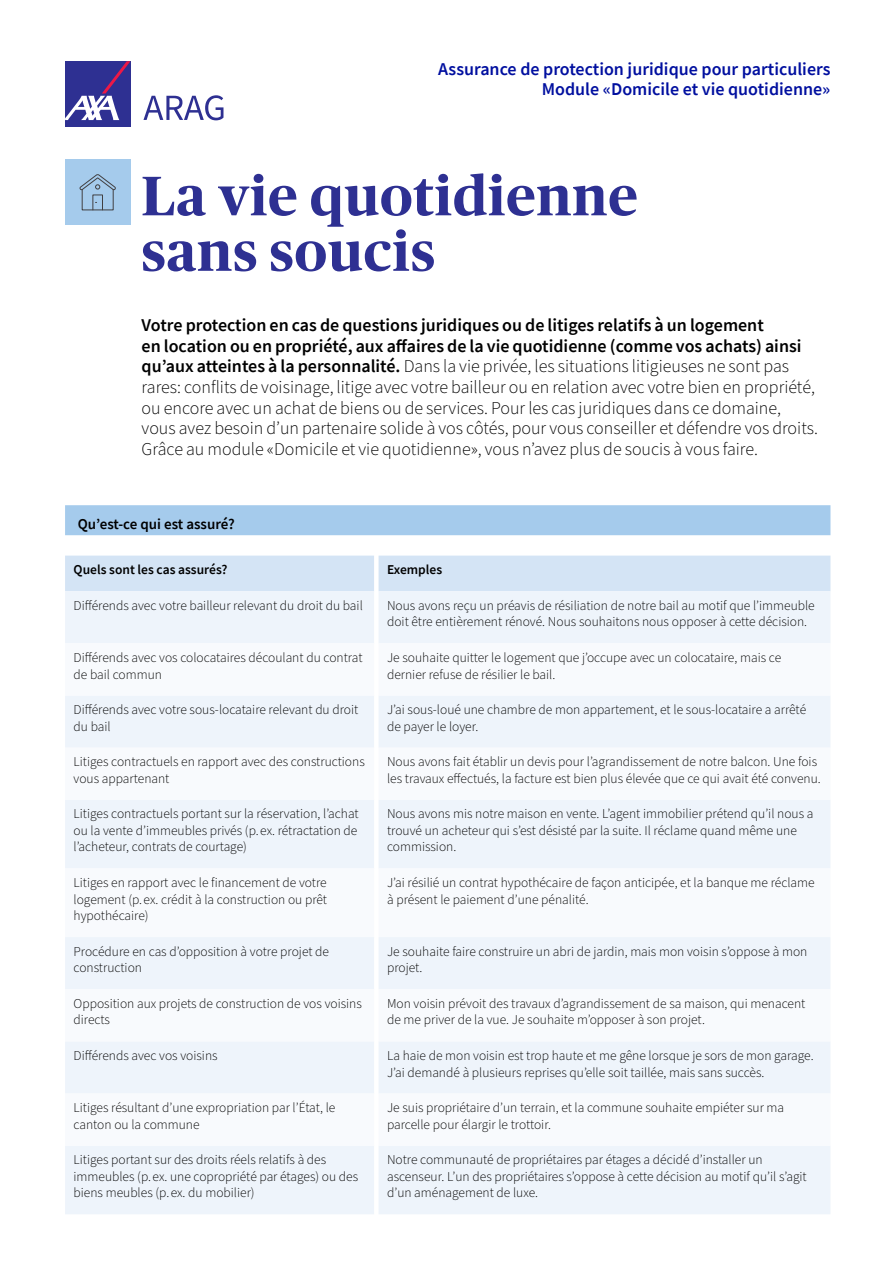
<style>
.page{position:relative;width:893px;height:1263px;background:#fff}
.page>*{position:absolute;margin:0;border:0;box-sizing:border-box;transform-origin:0 0}
.t1{font:700 55.5px/55.5px "Publico Headline";letter-spacing:.02em;color:#2e3092}
.t2{font:300 18px/20.7px "Source Sans Pro";color:#000}
.t3{font:600 18px/20.7px "Source Sans Pro";color:#000f9f;text-align:right}
.t4{font:600 15px "Source Sans Pro";color:#000}
.t5{font:300 13.5px/16.5px "Source Sans Pro";color:#000}
.t6{font:600 13.5px "Source Sans Pro";color:#000}
.s1{font-weight:600}
</style>
<div class="page">
<div style="left:65px;top:505px;width:765px;height:30px;background:#a5cbec"></div>
<div style="left:65px;top:556px;width:765px;height:35px;background:#d4e4f5"></div>
<div style="left:65px;top:591px;width:765px;height:623px;background:#eef4fb"></div>
<svg style="left:65px;top:643px;width:765px;height:503px"></svg>
<div style="left:65px;top:160px;width:65px;height:65px;background:#a5cbec"></div>
<div style="left:82px;top:189px;width:32px;height:21px;border:1px solid #414042"></div>
<div style="left:92px;top:195px;width:11px;height:15px;border:1px solid #414042"></div>
<svg style="left:79px;top:174px;width:37px;height:17px"></svg>
<div style="left:65px;top:61px;width:65px;height:66px;background:#2e3092"></div>
<svg style="left:65px;top:61px;width:65px;height:59px"></svg>
<svg style="left:143px;top:95px;width:80px;height:25px"></svg>
<h2 class="t3" style="left:438px;top:58px;width:394px">Assurance de protection juridique pour particuliers<br>Module «Domicile et vie quotidienne»</h2>
<h1 class="t1" style="left:142px;top:165px;width:498px">La vie quotidienne sans soucis</h1>
<p class="t2" style="left:142px;top:315px;width:678px"><span class="s1">Votre protection en cas de questions juridiques ou de litiges relatifs à un logement<br>en location ou en propriété, aux affaires de la vie quotidienne (comme vos achats) ainsi qu’aux atteintes à la personnalité.</span> Dans la vie privée, les situations litigieuses ne sont pas rares: conflits de voisinage, litige avec votre bailleur ou en relation avec votre bien en propriété, ou encore avec un achat de biens ou de services. Pour les cas juridiques dans ce domaine, vous avez besoin d’un partenaire solide à vos côtés, pour vous conseiller et défendre vos droits.<br>Grâce au module «Domicile et vie quotidienne», vous n’avez plus de soucis à vous faire.</p>
<p class="t4" style="left:78px;top:514px;width:159px">Qu’est-ce qui est assuré?</p>
<p class="t6" style="left:74px;top:561px;width:156px">Quels sont les cas assurés?</p>
<p class="t6" style="left:387px;top:561px;width:57px">Exemples</p>
<p class="t5" style="left:74px;top:597px;width:291px">Différends avec votre bailleur relevant du droit du bail</p>
<p class="t5" style="left:387px;top:597px;width:429px">Nous avons reçu un préavis de résiliation de notre bail au motif que l’immeuble doit être entièrement rénové. Nous souhaitons nous opposer à cette décision.</p>
<p class="t5" style="left:74px;top:650px;width:290px">Différends avec vos colocataires découlant du contrat de bail commun</p>
<p class="t5" style="left:387px;top:650px;width:396px">Je souhaite quitter le logement que j’occupe avec un colocataire, mais ce dernier refuse de résilier le bail.</p>
<p class="t5" style="left:74px;top:702px;width:286px">Différends avec votre sous-locataire relevant du droit du bail</p>
<p class="t5" style="left:387px;top:702px;width:421px">J’ai sous-loué une chambre de mon appartement, et le sous-locataire a arrêté de payer le loyer.</p>
<p class="t5" style="left:74px;top:754px;width:293px">Litiges contractuels en rapport avec des constructions vous appartenant</p>
<p class="t5" style="left:387px;top:754px;width:435px">Nous avons fait établir un devis pour l’agrandissement de notre balcon. Une fois les travaux effectués, la facture est bien plus élevée que ce qui avait été convenu.</p>
<p class="t5" style="left:74px;top:806px;width:287px;text-align:justify">Litiges contractuels portant sur la réservation, l’achat ou la vente d’immeubles privés (p. ex. rétractation de l’acheteur, contrats de courtage)</p>
<p class="t5" style="left:387px;top:806px;width:428px">Nous avons mis notre maison en vente. L’agent immobilier prétend qu’il nous a trouvé un acheteur qui s’est désisté par la suite. Il réclame quand même une commission.</p>
<p class="t5" style="left:74px;top:875px;width:255px;text-align:justify">Litiges en rapport avec le financement de votre logement (p. ex. crédit à la construction ou prêt hypothécaire)</p>
<p class="t5" style="left:387px;top:875px;width:429px">J’ai résilié un contrat hypothécaire de façon anticipée, et la banque me réclame à présent le paiement d’une pénalité.</p>
<p class="t5" style="left:74px;top:943px;width:257px">Procédure en cas d’opposition à votre projet de construction</p>
<p class="t5" style="left:387px;top:943px;width:422px">Je souhaite faire construire un abri de jardin, mais mon voisin s’oppose à mon projet.</p>
<p class="t5" style="left:74px;top:995px;width:290px">Opposition aux projets de construction de vos voisins directs</p>
<p class="t5" style="left:387px;top:995px;width:420px">Mon voisin prévoit des travaux d’agrandissement de sa maison, qui menacent de me priver de la vue. Je souhaite m’opposer à son projet.</p>
<p class="t5" style="left:74px;top:1048px;width:146px">Différends avec vos voisins</p>
<p class="t5" style="left:387px;top:1048px;width:428px">La haie de mon voisin est trop haute et me gêne lorsque je sors de mon garage.<br>J’ai demandé à plusieurs reprises qu’elle soit taillée, mais sans succès.</p>
<p class="t5" style="left:74px;top:1100px;width:263px">Litiges résultant d’une expropriation par l’État, le canton ou la commune</p>
<p class="t5" style="left:387px;top:1100px;width:399px">Je suis propriétaire d’un terrain, et la commune souhaite empiéter sur ma parcelle pour élargir le trottoir.</p>
<p class="t5" style="left:74px;top:1152px;width:286px">Litiges portant sur des droits réels relatifs à des immeubles (p. ex. une copropriété par étages) ou des biens meubles (p. ex. du mobilier)</p>
<p class="t5" style="left:387px;top:1152px;width:421px">Notre communauté de propriétaires par étages a décidé d’installer un ascenseur. L’un des propriétaires s’oppose à cette décision au motif qu’il s’agit d’un aménagement de luxe.</p>
</div>
